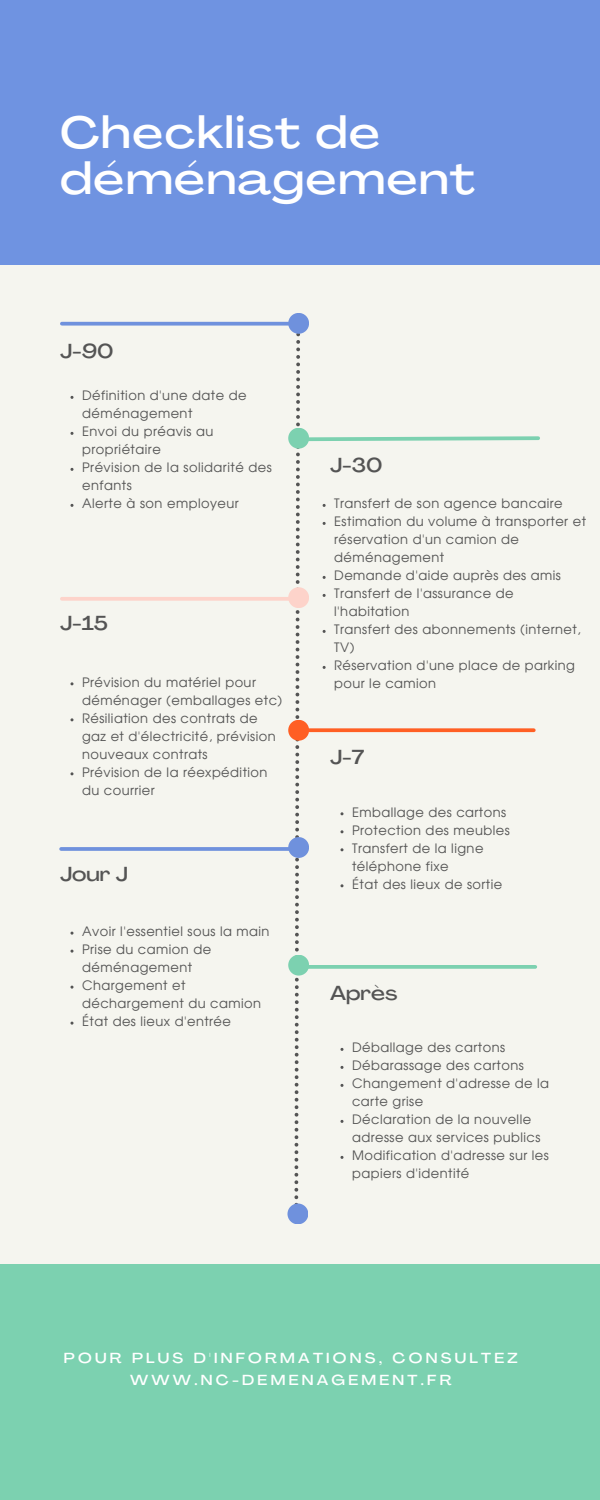
<style>
.page{position:relative;width:600px;height:1500px;background:#f5f5ef}
.page>*{position:absolute;margin:0;border:0;box-sizing:border-box;transform-origin:0 0}
.t1{font:500 expanded 44.3px/45.8px "Agrandir";letter-spacing:.035em;color:#fff}
.t2{font:500 expanded 20px "Agrandir";color:#545454}
.t3{font:500 expanded 14.4px/22.6px "Agrandir";letter-spacing:.225em;color:#fff;text-align:center}
.t4{font:13px/18px "Evolventa";letter-spacing:.035em;color:#545454}
</style>
<div class="page">
<div style="left:0;top:0;width:600px;height:264px;background:#6f93e1"></div>
<hr style="left:62px;top:597px;width:235px;height:4px;background:#fdd3ca">
<svg style="left:61px;top:847px;width:227px;height:4px"></svg>
<svg style="left:62px;top:322px;width:226px;height:4px"></svg>
<div style="left:288px;top:313px;width:21px;height:21px;background:#6f91dd;border-radius:50%"></div>
<div style="left:288px;top:428px;width:21px;height:21px;background:#7cd1b0;border-radius:50%"></div>
<div style="left:288px;top:720px;width:21px;height:21px;background:#ff5f24;border-radius:50%"></div>
<div style="left:288px;top:955px;width:21px;height:21px;background:#7cd1b0;border-radius:50%"></div>
<div style="left:288px;top:587px;width:21px;height:21px;background:#fdd3ca;border-radius:50%"></div>
<div style="left:288px;top:837px;width:21px;height:21px;background:#6f91dd;border-radius:50%"></div>
<div style="left:287px;top:1204px;width:21px;height:20px;background:#6f91dd;border-radius:50%"></div>
<div style="left:0;top:1264px;width:600px;height:236px;background:#7cd1b0"></div>
<svg style="left:70px;top:396px;width:4px;height:3px"></svg>
<svg style="left:70px;top:432px;width:4px;height:3px"></svg>
<svg style="left:70px;top:468px;width:4px;height:3px"></svg>
<svg style="left:70px;top:504px;width:4px;height:3px"></svg>
<svg style="left:294px;top:333px;width:246px;height:874px"></svg>
<h1 class="t1" style="left:60px;top:114px;width:417px">Checklist de déménagement</h1>
<h2 class="t2" style="left:60px;top:343px;width:55px">J-90</h2>
<p class="t4" style="left:82px;top:387px;width:191px">Définition d'une date de déménagement<br>Envoi du préavis au propriétaire<br>Prévision de la solidarité des enfants<br>Alerte à son employeur</p>
<h2 class="t2" style="left:60px;top:615px;width:49px">J-15</h2>
<p class="t4" style="left:82px;top:674px;width:202px">Prévision du matériel pour déménager (emballages etc)<br>Résiliation des contrats de gaz et d'électricité, prévision nouveaux contrats<br>Prévision de la réexpédition du courrier</p>
<h2 class="t2" style="left:60px;top:866px;width:69px">Jour J</h2>
<p class="t4" style="left:82px;top:923px;width:189px">Avoir l'essentiel sous la main<br>Prise du camion de déménagement<br>Chargement et déchargement du camion<br>État des lieux d'entrée</p>
<h2 class="t2" style="left:330px;top:457px;width:54px">J-30</h2>
<p class="t4" style="left:334px;top:496px;width:253px">Transfert de son agence bancaire<br>Estimation du volume à transporter et réservation d'un camion de déménagement<br>Demande d'aide auprès des amis<br>Transfert de l'assurance de l'habitation<br>Transfert des abonnements (internet,<br>TV)<br>Réservation d'une place de parking pour le camion</p>
<h2 class="t2" style="left:330px;top:749px;width:36px">J-7</h2>
<p class="t4" style="left:352px;top:804px;width:159px">Emballage des cartons<br>Protection des meubles<br>Transfert de la ligne téléphone fixe<br>État des lieux de sortie</p>
<h2 class="t2" style="left:330px;top:985px;width:69px">Après</h2>
<p class="t4" style="left:352px;top:1039px;width:198px">Déballage des cartons<br>Débarassage des cartons<br>Changement d'adresse de la carte grise<br>Déclaration de la nouvelle adresse aux services publics<br>Modification d'adresse sur les papiers d'identité</p>
<p class="t3" style="left:64px;top:1348px;width:455px">POUR PLUS D'INFORMATIONS, CONSULTEZ<br>WWW.NC-DEMENAGEMENT.FR</p>
</div>
